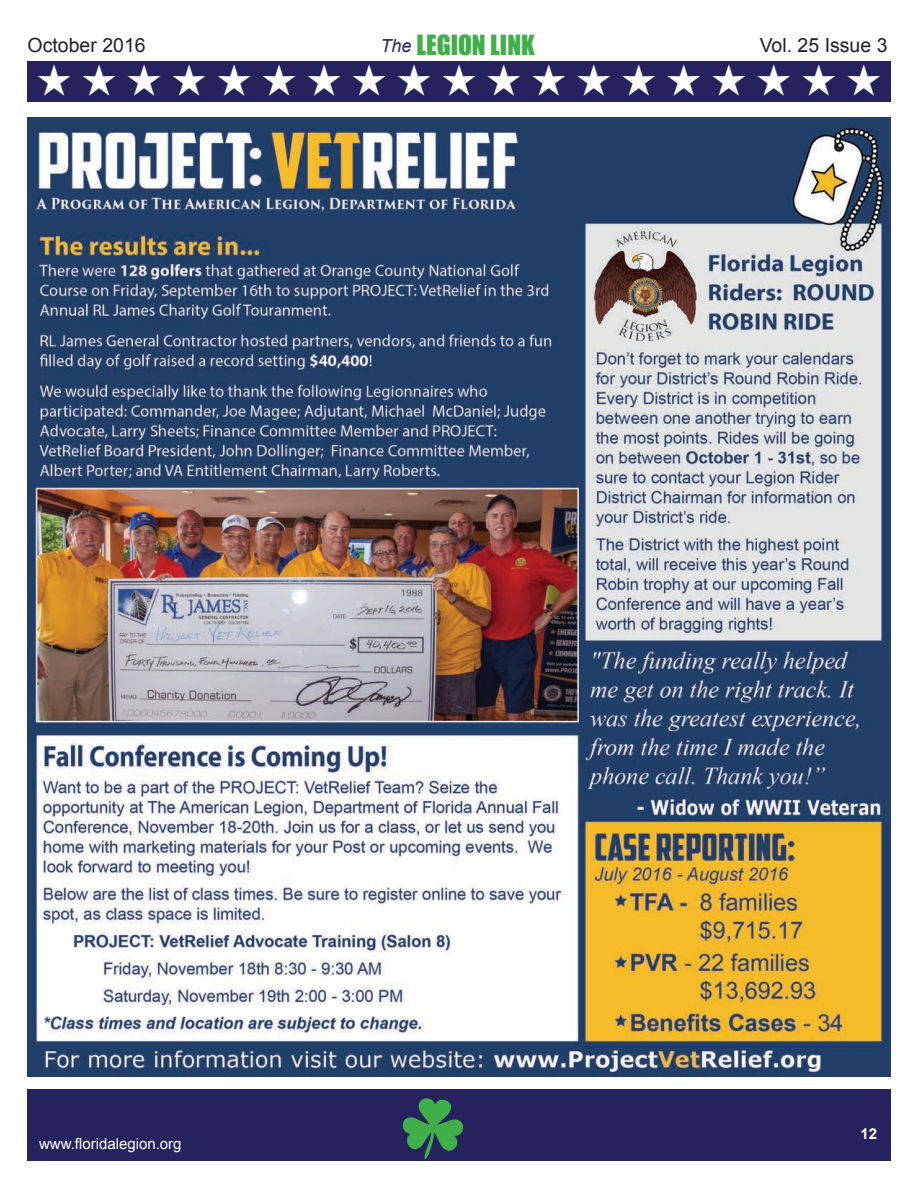
<style>
.page{position:relative;width:918px;height:1188px;background:#fff}
.page>*{position:absolute;margin:0;border:0;box-sizing:border-box;transform-origin:0 0}
.t1{font:43.5px "Zapf Dingbats ITC";color:#fff}
.t2{font:25.5px "Impact";color:#40ae49}
.t3{font:19.5px "Arial";color:#231f20}
.t4{font:15px "Arial";color:#fff}
.t5{font:700 15px "Arial";color:#fff}
.s1{font-family:"Arial";font-style:italic;font-size:18px;color:#26225d}
</style>
<div class="page">
<div style="left:27px;top:1090px;width:864px;height:71px;background:#26225d"></div>
<div style="left:27px;top:61px;width:864px;height:40px;background:#26225d"></div>
<img style="left:27px;top:118px;width:863px;height:959px">
<p class="t3" style="left:28px;top:33px;width:120px">October 2016</p>
<h2 class="t2" style="left:380px;top:26px;width:156px"><span class="s1">The</span> LEGION LINK</h2>
<p class="t3" style="left:760px;top:33px;width:129px">Vol. 25 Issue 3</p>
<h1 class="t1" style="left:37px;top:60px;width:847px">★ ★ ★ ★ ★ ★ ★ ★ ★ ★ ★ ★ ★ ★ ★ ★ ★ ★ ★</h1>
<p class="t4" style="left:39px;top:1134px;width:144px">www.floridalegion.org</p>
<p class="t5" style="left:860px;top:1124px;width:18px">12</p>
</div>
